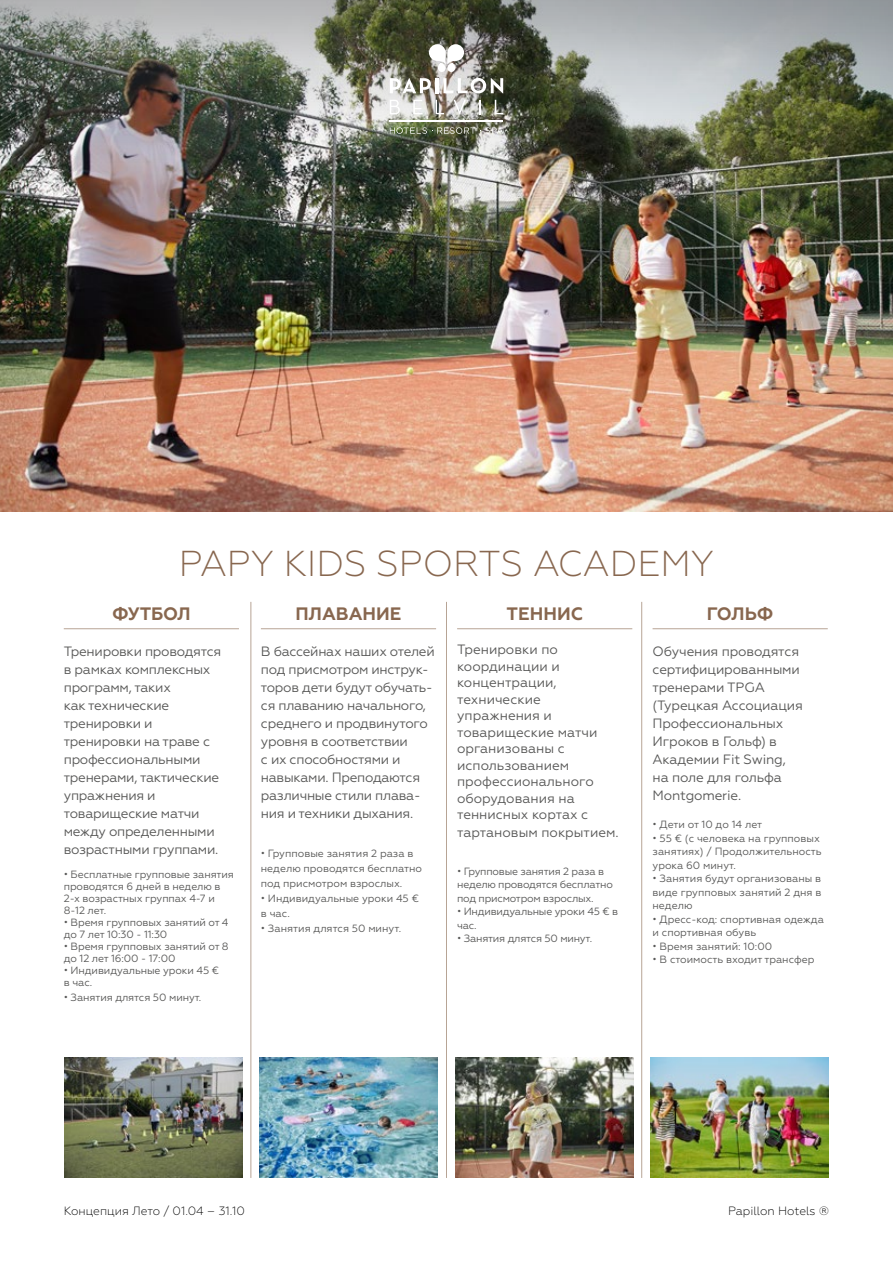
<style>
.page{position:relative;width:893px;height:1263px;background:#fff}
.page>*{position:absolute;margin:0;border:0;box-sizing:border-box;transform-origin:0 0}
.t1{font:300 36px "Geometria";color:#88674f}
.t2{font:700 18px "Geometria";color:#88674f}
.t3{font:13.5px/18px "Geometria";letter-spacing:-.02em;color:#575756}
.t4{font:13.5px/16.5px "Geometria";color:#575756}
.t5{font:300 12px "Geometria";color:#000}
.t6{font:10.5px/13.5px "Geometria";letter-spacing:-.01em;color:#575756}
</style>
<div class="page">
<img style="left:0;top:170px;width:893px;height:342px">
<img style="left:0;top:0;width:893px;height:170px">
<svg style="left:390px;top:100px;width:10px;height:14px"></svg>
<svg style="left:413px;top:100px;width:9px;height:14px"></svg>
<svg style="left:436px;top:100px;width:8px;height:14px"></svg>
<svg style="left:453px;top:100px;width:13px;height:14px"></svg>
<svg style="left:479px;top:100px;width:1px;height:14px"></svg>
<svg style="left:495px;top:100px;width:8px;height:14px"></svg>
<hr style="left:390px;top:120px;width:113px;height:1px;background:#fff">
<svg style="left:390px;top:127px;width:113px;height:7px"></svg>
<svg style="left:429px;top:44px;width:35px;height:28px"></svg>
<svg style="left:390px;top:78px;width:41px;height:15px"></svg>
<hr style="left:435px;top:78px;width:3px;height:15px;background:#fff">
<svg style="left:443px;top:78px;width:60px;height:15px"></svg>
<img style="left:64px;top:1057px;width:178px;height:121px">
<img style="left:259px;top:1057px;width:179px;height:121px">
<img style="left:455px;top:1057px;width:179px;height:121px">
<img style="left:651px;top:1057px;width:178px;height:121px">
<hr style="left:250px;top:602px;width:1px;height:576px;background:#b7a495">
<hr style="left:446px;top:602px;width:1px;height:576px;background:#b7a495">
<hr style="left:641px;top:602px;width:1px;height:576px;background:#b7a495">
<hr style="left:64px;top:628px;width:175px;height:1px;background:#b7a495">
<hr style="left:261px;top:628px;width:175px;height:1px;background:#b7a495">
<hr style="left:457px;top:628px;width:175px;height:1px;background:#b7a495">
<hr style="left:653px;top:628px;width:175px;height:1px;background:#b7a495">
<h1 class="t1" style="left:179px;top:543px;width:537px">PAPY KIDS SPORTS ACADEMY</h1>
<h2 class="t2" style="left:112px;top:603px;width:80px">ФУТБОЛ</h2>
<p class="t3" style="left:64px;top:642px;width:159px">Тренировки проводятся в рамках комплексных программ, таких<br>как технические тренировки и тренировки на траве с профессиональными тренерами, тактические упражнения и товарищеские матчи между определенными возрастными группами.</p>
<p class="t6" style="left:64px;top:868px;width:172px;line-height:12px">• Бесплатные групповые занятия проводятся 6 дней в неделю в<br>2-х возрастных группах 4-7 и<br>8-12 лет.</p>
<p class="t6" style="left:64px;top:916px;width:166px;line-height:12px">• Время групповых занятий от 4 до 7 лет 10:30 - 11:30</p>
<p class="t6" style="left:64px;top:940px;width:166px;line-height:12px">• Время групповых занятий от 8 до 12 лет 16:00 - 17:00</p>
<p class="t6" style="left:64px;top:964px;width:157px;line-height:12px">• Индивидуальные уроки 45 € в час.</p>
<p class="t6" style="left:64px;top:990px;width:139px">• Занятия длятся 50 минут.</p>
<h2 class="t2" style="left:707px;top:603px;width:68px">ГОЛЬФ</h2>
<p class="t3" style="left:653px;top:642px;width:152px">Обучения проводятся сертифицированными тренерами TPGA (Турецкая Ассоциация<br>Профессиональных<br>Игроков в Гольф) в<br>Академии Fit Swing, на поле для гольфа<br>Montgomerie.</p>
<p class="t6" style="left:653px;top:818px;width:111px">• Дети от 10 до 14 лет</p>
<p class="t6" style="left:653px;top:831px;width:171px">• 55 € (с человека на групповых занятиях) / Продолжительность урока 60 минут.</p>
<p class="t6" style="left:653px;top:872px;width:170px;text-align:justify">• Занятия будут организованы в виде групповых занятий 2 дня в неделю</p>
<p class="t6" style="left:653px;top:912px;width:173px">• Дресс-код: спортивная одежда и спортивная обувь</p>
<p class="t6" style="left:653px;top:939px;width:121px">• Время занятий: 10:00</p>
<p class="t6" style="left:653px;top:953px;width:163px">• В стоимость входит трансфер</p>
<h2 class="t2" style="left:506px;top:603px;width:78px">ТЕННИС</h2>
<p class="t4" style="left:457px;top:641px;width:142px">Тренировки по координации и концентрации, технические упражнения и товарищеские матчи организованы с использованием профессионального оборудования на теннисных кортах с</p>
<p class="t4" style="left:457px;top:824px;width:163px">тартановым покрытием.</p>
<p class="t6" style="left:457px;top:864px;width:157px">• Групповые занятия 2 раза в неделю проводятся бесплатно под присмотром взрослых.</p>
<p class="t6" style="left:457px;top:905px;width:162px">• Индивидуальные уроки 45 € в час.</p>
<p class="t6" style="left:457px;top:932px;width:137px">• Занятия длятся 50 минут.</p>
<h2 class="t2" style="left:295px;top:603px;width:108px">ПЛАВАНИЕ</h2>
<p class="t3" style="left:261px;top:642px;width:175px">В бассейнах наших отелей под присмотром инструк&shy;торов дети будут обучать&shy;ся плаванию начального, среднего и продвинутого уровня в соответствии<br>с их способностями и навыками. Преподаются различные стили плава&shy;ния и техники дыхания.</p>
<p class="t6" style="left:261px;top:846px;width:163px;line-height:15px">• Групповые занятия 2 раза в неделю проводятся бесплатно под присмотром взрослых.</p>
<p class="t6" style="left:261px;top:891px;width:159px;line-height:15px">• Индивидуальные уроки 45 € в час.</p>
<p class="t6" style="left:261px;top:921px;width:142px">• Занятия длятся 50 минут.</p>
<p class="t5" style="left:64px;top:1203px;width:183px">Концепция Лето / 01.04 – 31.10</p>
<p class="t5" style="left:728px;top:1203px;width:103px">Papillon Hotels ®</p>
</div>
